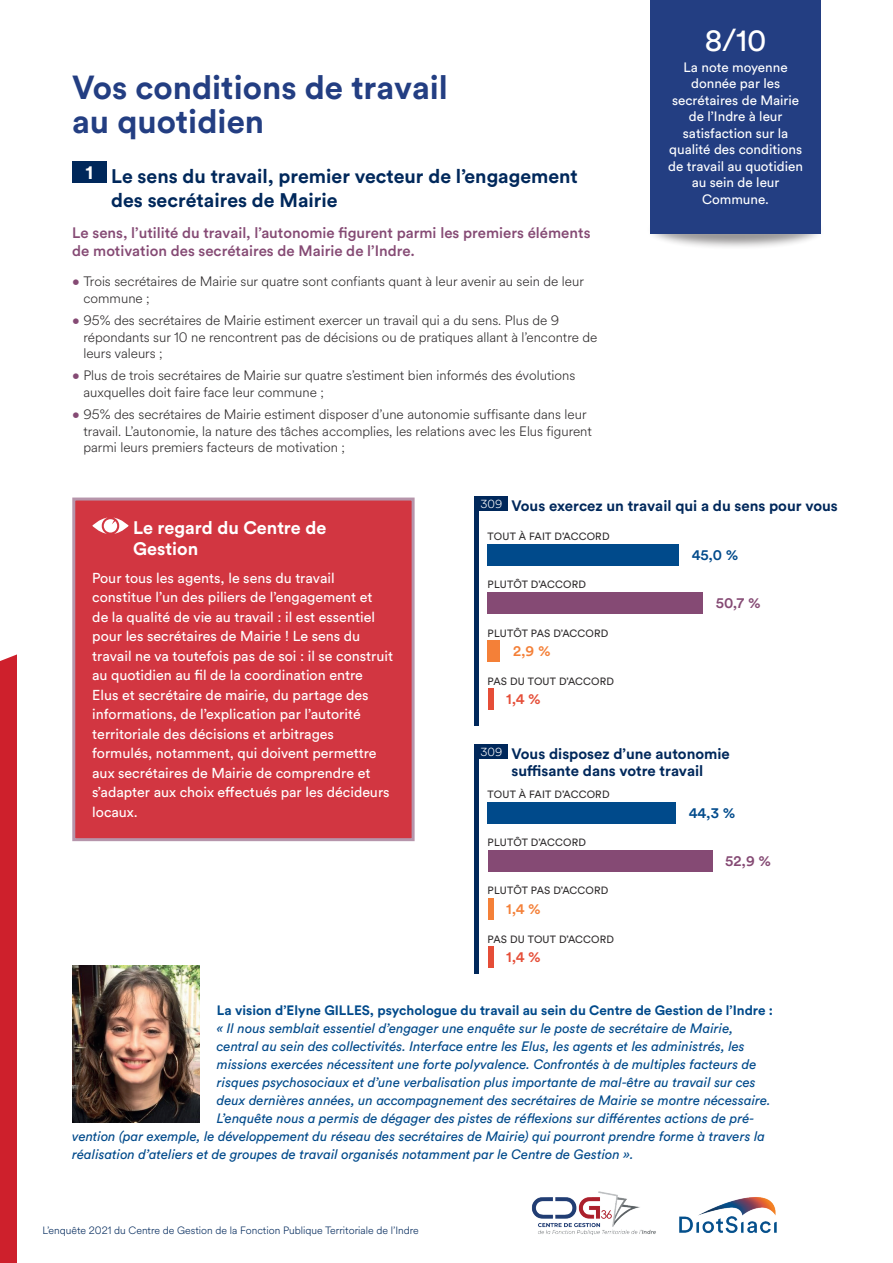
<style>
.page{position:relative;width:893px;height:1263px;background:#fff}
.page>*{position:absolute;margin:0;border:0;box-sizing:border-box;transform-origin:0 0}
.t1{font:700 33px/34.5px "Circular Std";color:#233e82}
.t2{font:31.5px "Circular Std";color:#fff}
.t3{font:700 19.5px/24px "Circular Std";color:#00285b}
.t4{font:700 18px/21px "Circular Std";color:#fff}
.t5{font:500 15px/18px "Circular Std";color:#854a74}
.t6{font:700 15px/16.5px "Circular Std";color:#00285b;text-align:center}
.t7{font:500 15px "Circular Std";color:#004a8b}
.t8{font:500 15px "Circular Std";color:#f48038}
.t9{font:500 15px "Circular Std";color:#e54d37}
.t10{font:14.25px/19.5px "Circular Std";color:#fff}
.t11{font:italic 13.5px "Circular Std";color:#004a8b}
.t12{font:300 13.5px/16.5px "Circular Spotify Text";color:#2e2b2c}
.t13{font:13.5px/16.5px "Circular Std";color:#fff;text-align:center}
.t14{font:700 13.5px "Circular Std";color:#004a8b}
.t15{font:10.5px "Circular Std";letter-spacing:.01em;color:#2e2b2c}
.t16{font:300 10.5px "Circular Spotify Text";color:#00285b}
.s1{color:#854a74}
</style>
<div class="page">
<div style="left:72px;top:162px;width:34px;height:21px;background:#00285b"></div>
<div style="left:74px;top:499px;width:339px;height:341px;background:#d23641"></div>
<svg style="left:92px;top:517px;width:37px;height:17px"></svg>
<div style="left:72px;top:497px;width:343px;height:344px;border:3px solid #b695ab"></div>
<div style="left:488px;top:593px;width:215px;height:21px;background:#854a74"></div>
<div style="left:488px;top:545px;width:191px;height:21px;background:#004a8b"></div>
<hr style="left:475px;top:496px;width:4px;height:229px;background:#00285b">
<div style="left:475px;top:496px;width:33px;height:15px;background:#00285b"></div>
<div style="left:488px;top:641px;width:12px;height:21px;background:#f48038"></div>
<div style="left:488px;top:689px;width:6px;height:21px;background:#e54d37"></div>
<div style="left:488px;top:851px;width:224px;height:21px;background:#854a74"></div>
<div style="left:488px;top:803px;width:188px;height:21px;background:#004a8b"></div>
<hr style="left:475px;top:744px;width:4px;height:230px;background:#00285b">
<div style="left:475px;top:744px;width:33px;height:15px;background:#00285b"></div>
<div style="left:488px;top:899px;width:6px;height:21px;background:#f48038"></div>
<div style="left:488px;top:947px;width:6px;height:21px;background:#e54d37"></div>
<div style="left:646px;top:221px;width:179px;height:30px;background:#231f20;opacity:.5"></div>
<div style="left:651px;top:0;width:170px;height:234px;background:#233e82"></div>
<img style="left:72px;top:965px;width:128px;height:158px">
<img style="left:679px;top:1197px;width:98px;height:36px">
<img style="left:531px;top:1191px;width:125px;height:44px">
<h1 class="t1" style="left:72px;top:69px;width:377px">Vos conditions de travail au quotidien</h1>
<h3 class="t3" style="left:111px;top:164px;width:468px;text-indent:-26px"><sup>1</sup> Le sens du travail, premier vecteur de l’engagement des secrétaires de Mairie</h3>
<p class="t5" style="left:72px;top:223px;width:520px">Le sens, l’utilité du travail, l’autonomie figurent parmi les premiers éléments de motivation des secrétaires de Mairie de l’Indre.</p>
<p class="t12" style="left:83px;top:274px;width:502px;text-indent:-11px"><span class="s1">•</span> Trois secrétaires de Mairie sur quatre sont confiants quant à leur avenir au sein de leur commune ;</p>
<p class="t12" style="left:83px;top:312px;width:515px;text-indent:-11px"><span class="s1">•</span> 95% des secrétaires de Mairie estiment exercer un travail qui a du sens. Plus de 9 répondants sur 10 ne rencontrent pas de décisions ou de pratiques allant à l’encontre de leurs valeurs ;</p>
<p class="t12" style="left:83px;top:368px;width:493px;text-indent:-11px"><span class="s1">•</span> Plus de trois secrétaires de Mairie sur quatre s’estiment bien informés des évolutions auxquelles doit faire face leur commune ;</p>
<p class="t12" style="left:83px;top:406px;width:510px;text-indent:-11px"><span class="s1">•</span> 95% des secrétaires de Mairie estiment disposer d’une autonomie suffisante dans leur travail. L’autonomie, la nature des tâches accomplies, les relations avec les Elus figurent parmi leurs premiers facteurs de motivation ;</p>
<h2 class="t2" style="left:705px;top:21px;width:63px">8/10</h2>
<p class="t13" style="left:668px;top:59px;width:136px">La note moyenne donnée par les secrétaires de Mairie de l’Indre à leur satisfaction sur la qualité des conditions de travail au quotidien au sein de leur<br>Commune.</p>
<h3 class="t4" style="left:133px;top:517px;width:195px">Le regard du Centre de<br>Gestion</h3>
<p class="t10" style="left:92px;top:568px;width:302px">Pour tous les agents, le sens du travail constitue l’un des piliers de l’engagement et<br>de la qualité de vie au travail : il est essentiel pour les secrétaires de Mairie ! Le sens du travail ne va toutefois pas de soi : il se construit au quotidien au fil de la coordination entre<br>Elus et secrétaire de mairie, du partage des informations, de l’explication par l’autorité territoriale des décisions et arbitrages formulés, notamment, qui doivent permettre aux secrétaires de Mairie de comprendre et s’adapter aux choix effectués par les décideurs locaux.</p>
<p class="t6" style="left:480px;top:497px;width:359px"><sup>309</sup> Vous exercez un travail qui a du sens pour vous</p>
<p class="t15" style="left:488px;top:530px;width:123px">TOUT À FAIT D’ACCORD</p>
<p class="t15" style="left:488px;top:578px;width:100px">PLUTÔT D’ACCORD</p>
<p class="t15" style="left:488px;top:626px;width:122px">PLUTÔT PAS D’ACCORD</p>
<p class="t8" style="left:513px;top:641px;width:39px">2,9 %</p>
<p class="t15" style="left:488px;top:674px;width:128px">PAS DU TOUT D’ACCORD</p>
<p class="t9" style="left:506px;top:689px;width:36px">1,4 %</p>
<p class="t7" style="left:692px;top:545px;width:48px">45,0 %</p>
<p class="t5" style="left:716px;top:593px;width:46px">50,7 %</p>
<p class="t6" style="left:480px;top:745px;width:251px"><sup>309</sup> Vous disposez d’une autonomie suffisante dans votre travail</p>
<p class="t15" style="left:488px;top:788px;width:123px">TOUT À FAIT D’ACCORD</p>
<p class="t15" style="left:488px;top:836px;width:100px">PLUTÔT D’ACCORD</p>
<p class="t15" style="left:488px;top:884px;width:122px">PLUTÔT PAS D’ACCORD</p>
<p class="t8" style="left:506px;top:899px;width:36px">1,4 %</p>
<p class="t15" style="left:488px;top:932px;width:128px">PAS DU TOUT D’ACCORD</p>
<p class="t9" style="left:506px;top:947px;width:36px">1,4 %</p>
<p class="t7" style="left:689px;top:803px;width:48px">44,3 %</p>
<p class="t5" style="left:725px;top:851px;width:47px">52,9 %</p>
<p class="t14" style="left:217px;top:1002px;width:558px">La vision d’Elyne GILLES, psychologue du travail au sein du Centre de Gestion de l’Indre :</p>
<p class="t11" style="left:217px;top:1020px;width:518px">« Il nous semblait essentiel d’engager une enquête sur le poste de secrétaire de Mairie,</p>
<p class="t11" style="left:217px;top:1038px;width:529px">central au sein des collectivités. Interface entre les Elus, les agents et les administrés, les</p>
<p class="t11" style="left:217px;top:1056px;width:541px">missions exercées nécessitent une forte polyvalence. Confrontés à de multiples facteurs de</p>
<p class="t11" style="left:217px;top:1074px;width:540px">risques psychosociaux et d’une verbalisation plus importante de mal-être au travail sur ces</p>
<p class="t11" style="left:217px;top:1092px;width:555px">deux dernières années, un accompagnement des secrétaires de Mairie se montre nécessaire.</p>
<p class="t11" style="left:217px;top:1110px;width:539px">L’enquête nous a permis de dégager des pistes de réflexions sur différentes actions de pré-</p>
<p class="t11" style="left:72px;top:1128px;width:694px">vention (par exemple, le développement du réseau des secrétaires de Mairie) qui pourront prendre forme à travers la</p>
<p class="t11" style="left:72px;top:1146px;width:563px">réalisation d’ateliers et de groupes de travail organisés notamment par le Centre de Gestion ».</p>
<p class="t16" style="left:43px;top:1223px;width:378px">L’enquête 2021 du Centre de Gestion de la Fonction Publique Territoriale de l’Indre</p>
</div>
